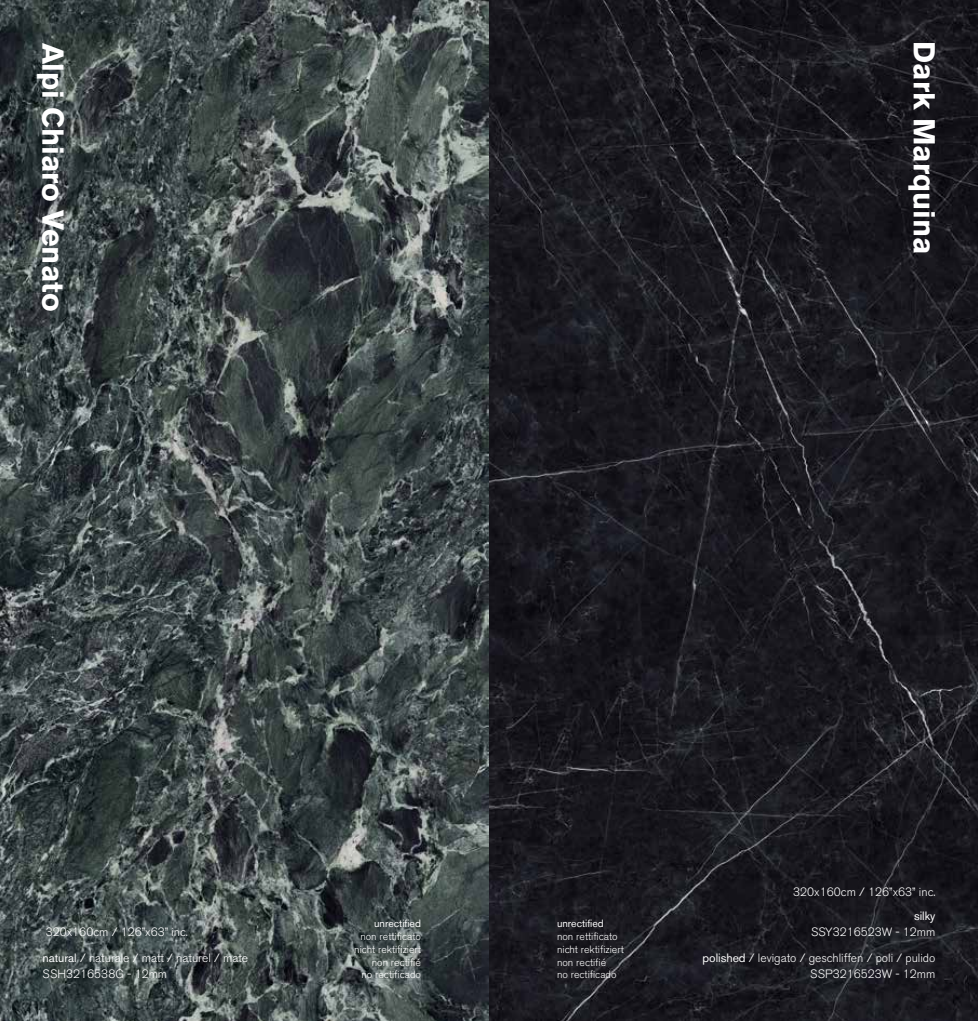
<style>
.page{position:relative;width:978px;height:1021px;background:#fff}
.page>*{position:absolute;margin:0;border:0;box-sizing:border-box;transform-origin:0 0}
.t1{font:700 30px "Akzidenz Grotesk BE";color:#fff}
.t2{font:300 12px/25.5px "Akzidenz Grotesk BE";color:#fff}
.t3{font:12px "Akzidenz Grotesk BE";color:#fff}
.t4{font:300 10.5px/12.8px "Akzidenz Grotesk BE";color:#fff}
.t5{font:10.5px "Akzidenz Grotesk BE";color:#fff}
.s1{font-weight:400}
</style>
<div class="page">
<img style="left:489px;top:0;width:489px;height:1020px">
<img style="left:0;top:0;width:489px;height:1020px">
<h1 class="t1" style="left:70px;top:43px;width:270px;rotate:90deg">Alpi Chiaro Venato</h1>
<h1 class="t1" style="left:941px;top:41px;width:215px;rotate:90deg">Dark Marquina</h1>
<p class="t2" style="left:43px;top:919px;width:207px">320x160cm / 126”x63” inc.<br><span class="s1">natural</span> / naturale / matt / naturel / mate</p>
<p class="t2" style="left:43px;top:961px;width:126px">SSH3216538G - 12mm</p>
<p class="t5" style="left:374px;top:917px;width:48px">unrectified</p>
<p class="t4" style="left:354px;top:930px;width:68px;text-align:right">non rettificato nicht rektifiziert non rectifié<br>no rectificado</p>
<p class="t5" style="left:557px;top:917px;width:48px">unrectified</p>
<p class="t4" style="left:557px;top:930px;width:68px">non rettificato nicht rektifiziert non rectifié<br>no rectificado</p>
<p class="t2" style="left:793px;top:879px;width:144px">320x160cm / 126”x63” inc.</p>
<p class="t3" style="left:914px;top:908px;width:23px">silky</p>
<p class="t2" style="left:702px;top:919px;width:235px;text-align:right">SSY3216523W - 12mm<br><span class="s1">polished</span> / levigato / geschliffen / poli / pulido</p>
<p class="t2" style="left:810px;top:961px;width:127px">SSP3216523W - 12mm</p>
</div>
